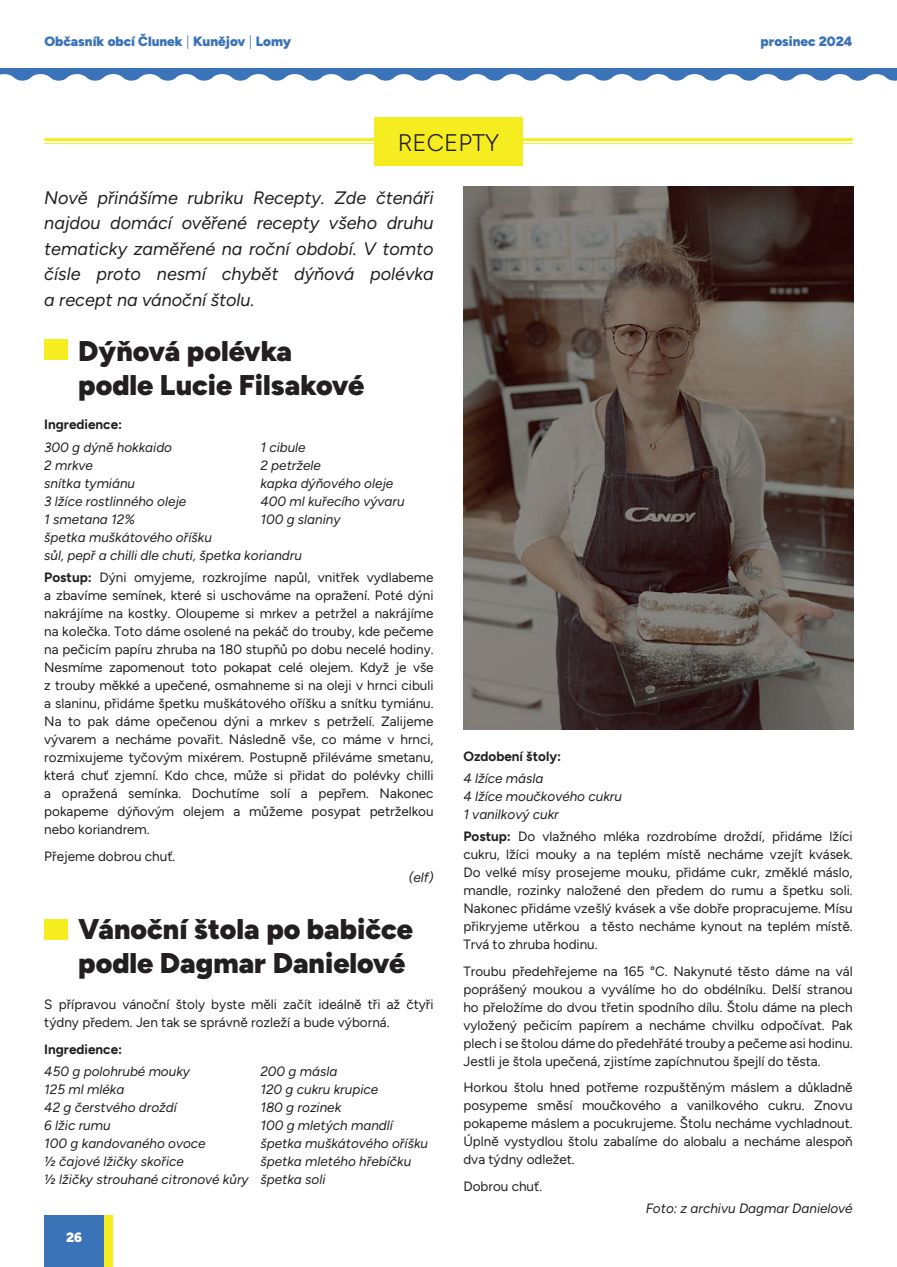
<style>
.page{position:relative;width:897px;height:1267px;background:#fff}
.page>*{position:absolute;margin:0;border:0;box-sizing:border-box;transform-origin:0 0}
.t1{font:900 28.5px/34.2px "Figtree";color:#231f20}
.t2{font:300 24px "Figtree";color:#231f20}
.t3{font:italic 18px/25.5px "Figtree";color:#231f20;text-align:justify}
.t4{font:13.5px/18px "Figtree";color:#231f20;text-align:justify}
.t5{font:italic 13.5px/18px "Figtree";color:#231f20}
.t6{font:900 13.5px "Figtree";color:#3b73b9}
.t7{font:700 13.5px "Figtree";color:#231f20}
.t8{font:900 13.5px "Figtree";color:#fff}
.s1{font-weight:300}
.s2{font-weight:700}
</style>
<div class="page">
<div style="left:0;top:68px;width:896px;height:15px;background:#3b73b9"></div>
<svg style="left:0;top:74px;width:896px;height:9px"></svg>
<div style="left:44px;top:1215px;width:60px;height:51px;background:#3b73b9"></div>
<div style="left:104px;top:1215px;width:8px;height:51px;background:#f6ed21"></div>
<hr style="left:44px;top:138px;width:808px;height:3px;background:#f6ed21">
<hr style="left:44px;top:143px;width:808px;height:1px;background:#f6ed21">
<div style="left:374px;top:117px;width:149px;height:48px;background:#f6ed21"></div>
<div style="left:44px;top:339px;width:24px;height:21px;background:#f6ed21"></div>
<div style="left:44px;top:918px;width:24px;height:21px;background:#f6ed21"></div>
<img style="left:463px;top:187px;width:389px;height:542px">
<p class="t6" style="left:45px;top:34px;width:248px">Občasník obcí Člunek <span class="s1">|</span> Kunějov <span class="s1">|</span> Lomy</p>
<p class="t6" style="left:760px;top:34px;width:93px">prosinec 2024</p>
<h2 class="t2" style="left:398px;top:129px;width:103px">RECEPTY</h2>
<h3 class="t3" style="left:44px;top:185px;width:391px">Nově přinášíme rubriku Recepty. Zde čtenáři najdou domácí ověřené recepty všeho druhu tematicky zaměřené na roční období. V tomto čísle proto nesmí chybět dýňová polévka a recept na vánoční štolu.</h3>
<h1 class="t1" style="left:78px;top:334px;width:287px">Dýňová polévka podle Lucie Filsakové</h1>
<p class="t7" style="left:44px;top:417px;width:79px">Ingredience:</p>
<p class="t5" style="left:44px;top:438px;width:129px">300 g dýně hokkaido</p>
<p class="t5" style="left:260px;top:438px;width:47px">1 cibule</p>
<p class="t5" style="left:44px;top:456px;width:50px">2 mrkve</p>
<p class="t5" style="left:260px;top:456px;width:62px">2 petržele</p>
<p class="t5" style="left:44px;top:474px;width:92px">snítka tymiánu</p>
<p class="t5" style="left:260px;top:474px;width:134px">kapka dýňového oleje</p>
<p class="t5" style="left:44px;top:492px;width:143px">3 lžíce rostlinného oleje</p>
<p class="t5" style="left:260px;top:492px;width:146px">400 ml kuřecího vývaru</p>
<p class="t5" style="left:44px;top:510px;width:92px">1 smetana 12%</p>
<p class="t5" style="left:260px;top:510px;width:82px">100 g slaniny</p>
<p class="t5" style="left:44px;top:528px;width:259px">špetka muškátového oříšku<br>sůl, pepř a chilli dle chuti, špetka koriandru</p>
<p class="t4" style="left:44px;top:568px;width:391px"><span class="s2">Postup:</span> Dýni omyjeme, rozkrojíme napůl, vnitřek vydlabeme a zbavíme semínek, které si uschováme na opražení. Poté dýni nakrájíme na kostky. Oloupeme si mrkev a petržel a nakrájíme na kolečka. Toto dáme osolené na pekáč do trouby, kde pečeme na pečicím papíru zhruba na 180 stupňů po dobu necelé hodiny.<br>Nesmíme zapomenout toto pokapat celé olejem. Když je vše z trouby měkké a upečené, osmahneme si na oleji v hrnci cibuli a slaninu, přidáme špetku muškátového oříšku a snítku tymiánu.<br>Na to pak dáme opečenou dýni a mrkev s petrželí. Zalijeme vývarem a necháme povařit. Následně vše, co máme v hrnci, rozmixujeme tyčovým mixérem. Postupně přiléváme smetanu, která chuť zjemní. Kdo chce, může si přidat do polévky chilli a opražená semínka. Dochutíme solí a pepřem. Nakonec pokapeme dýňovým olejem a můžeme posypat petrželkou nebo koriandrem.</p>
<p class="t4" style="left:44px;top:846px;width:133px">Přejeme dobrou chuť.</p>
<p class="t5" style="left:408px;top:868px;width:26px">(elf)</p>
<h1 class="t1" style="left:78px;top:912px;width:336px">Vánoční štola po babičce podle Dagmar Danielové</h1>
<p class="t4" style="left:44px;top:995px;width:391px">S přípravou vánoční štoly byste měli začít ideálně tři až čtyři týdny předem. Jen tak se správně rozleží a bude výborná.</p>
<p class="t7" style="left:44px;top:1041px;width:79px">Ingredience:</p>
<p class="t5" style="left:44px;top:1062px;width:147px">450 g polohrubé mouky</p>
<p class="t5" style="left:260px;top:1062px;width:78px">200 g másla</p>
<p class="t5" style="left:44px;top:1080px;width:81px">125 ml mléka</p>
<p class="t5" style="left:260px;top:1080px;width:119px">120 g cukru krupice</p>
<p class="t5" style="left:44px;top:1098px;width:134px">42 g čerstvého droždí</p>
<p class="t5" style="left:260px;top:1098px;width:82px">180 g rozinek</p>
<p class="t5" style="left:44px;top:1116px;width:68px">6 lžic rumu</p>
<p class="t5" style="left:260px;top:1116px;width:134px">100 g mletých mandlí</p>
<p class="t5" style="left:44px;top:1134px;width:163px">100 g kandovaného ovoce</p>
<p class="t5" style="left:260px;top:1134px;width:169px">špetka muškátového oříšku</p>
<p class="t5" style="left:44px;top:1152px;width:141px">½ čajové lžičky skořice</p>
<p class="t5" style="left:44px;top:1152px;width:368px;text-indent:216px">špetka mletého hřebíčku ½ lžičky strouhané citronové kůry špetka soli</p>
<p class="t8" style="left:66px;top:1229px;width:18px">26</p>
<p class="t7" style="left:463px;top:748px;width:99px">Ozdobení štoly:</p>
<p class="t5" style="left:463px;top:769px;width:160px">4 lžíce másla<br>4 lžíce moučkového cukru<br>1 vanilkový cukr</p>
<p class="t4" style="left:463px;top:827px;width:391px"><span class="s2">Postup:</span> Do vlažného mléka rozdrobíme droždí, přidáme lžíci cukru, lžíci mouky a na teplém místě necháme vzejít kvásek.<br>Do velké mísy prosejeme mouku, přidáme cukr, změklé máslo, mandle, rozinky naložené den předem do rumu a špetku soli.<br>Nakonec přidáme vzešlý kvásek a vše dobře propracujeme. Mísu přikryjeme utěrkou a těsto necháme kynout na teplém místě.<br>Trvá to zhruba hodinu.</p>
<p class="t4" style="left:463px;top:962px;width:391px">Troubu předehřejeme na 165 °C. Nakynuté těsto dáme na vál poprášený moukou a vyválíme ho do obdélníku. Delší stranou ho přeložíme do dvou třetin spodního dílu. Štolu dáme na plech vyložený pečicím papírem a necháme chvilku odpočívat. Pak plech i se štolou dáme do předehřáté trouby a pečeme asi hodinu.<br>Jestli je štola upečená, zjistíme zapíchnutou špejlí do těsta.</p>
<p class="t4" style="left:463px;top:1078px;width:391px">Horkou štolu hned potřeme rozpuštěným máslem a důkladně posypeme směsí moučkového a vanilkového cukru. Znovu pokapeme máslem a pocukrujeme. Štolu necháme vychladnout.<br>Úplně vystydlou štolu zabalíme do alobalu a necháme alespoň dva týdny odležet.</p>
<p class="t4" style="left:463px;top:1177px;width:80px">Dobrou chuť.</p>
<p class="t5" style="left:645px;top:1199px;width:208px">Foto: z archivu Dagmar Danielové</p>
</div>
